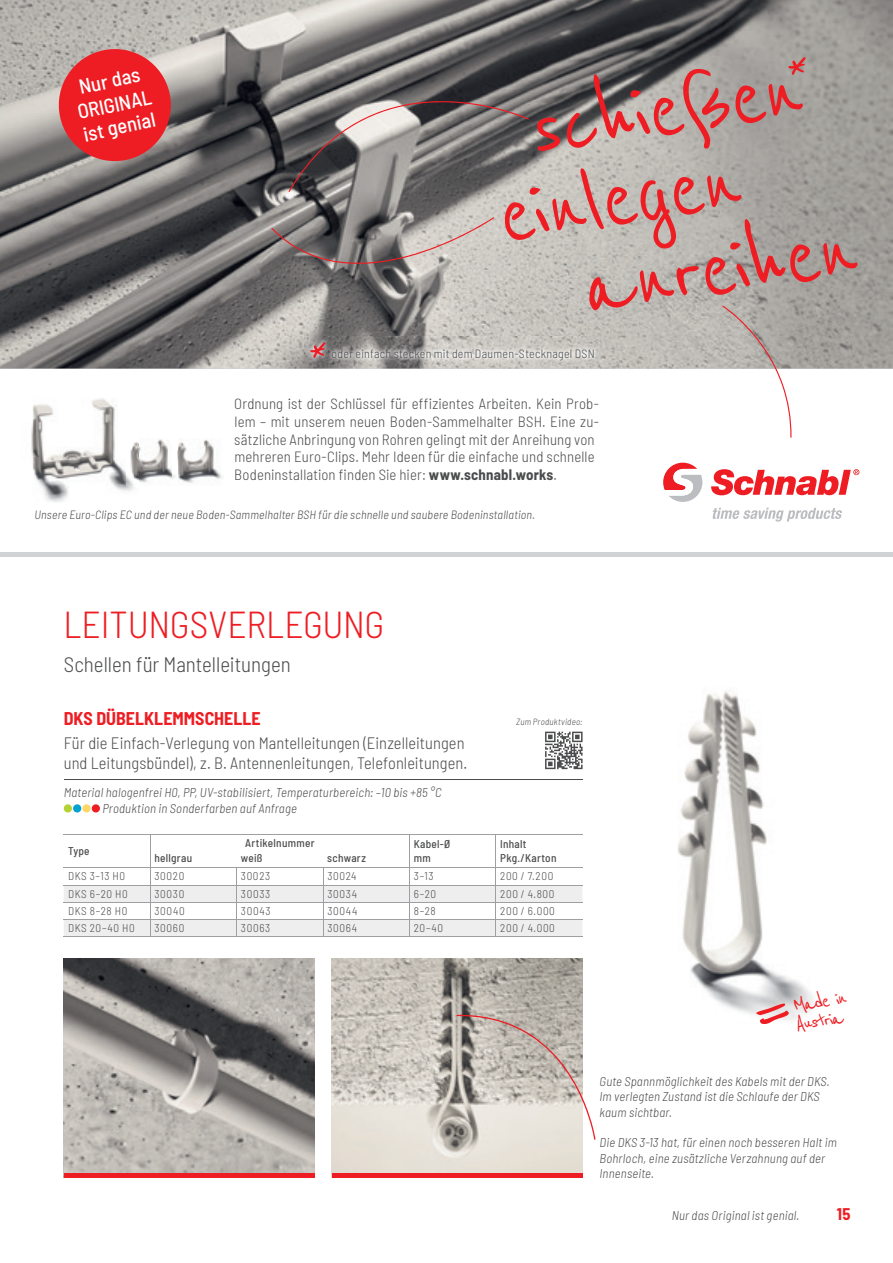
<style>
.page{position:relative;width:893px;height:1263px;background:#fff}
.page>*{position:absolute;margin:0;border:0;box-sizing:border-box;transform-origin:0 0}
.t1{font:107.85px "Reenie Beanie";color:#ee1d23}
.t2{font:300 semi-condensed 37.5px "Barlow";letter-spacing:-.005em;color:#ee1d23}
.t3{font:24.3px/18.9px "Reenie Beanie";color:#ee1d23}
.t4{font:300 semi-condensed 21px "Barlow";color:#4b4c4d}
.t5{font:500 semi-condensed 20.4px/23.7px "Barlow";color:#fff;text-align:center}
.t6{font:700 semi-condensed 18px "Barlow";color:#ee1d23}
.t7{font:300 semi-condensed 16.5px/19.8px "Barlow";letter-spacing:.005em;color:#4b4c4d}
.t8{font:700 semi-condensed 16.5px "Barlow";color:#ee1d23}
.t9{font:300 semi-condensed 14.85px/17.9px "Barlow";letter-spacing:.01em;color:#4b4c4d}
.t10{font:italic 300 semi-condensed 12.75px/15.3px "Barlow";letter-spacing:.015em;color:#4b4c4d}
.t11{font:italic 300 semi-condensed 12px "Barlow";letter-spacing:.02em;color:#4b4c4d}
.t12{font:300 semi-condensed 12px "Barlow";letter-spacing:.02em;color:#4b4c4d}
.t13{font:300 semi-condensed 11.25px "Barlow";letter-spacing:.06em;color:#4b4c4d}
.t14{font:500 semi-condensed 11.25px/14.4px "Barlow";letter-spacing:.025em;color:#4b4c4d}
.t15{font:italic 300 semi-condensed 9px "Barlow";letter-spacing:.03em;color:#4b4c4d}
.s1{font-weight:700}
</style>
<div class="page">
<img style="left:678px;top:691px;width:135px;height:330px">
<hr style="left:64px;top:779px;width:519px;height:1px;background:#4b4c4d">
<div style="left:64px;top:804px;width:8px;height:8px;background:#b3d234;border-radius:50%"></div>
<div style="left:73px;top:804px;width:8px;height:8px;background:#00a1ce;border-radius:50%"></div>
<div style="left:82px;top:804px;width:9px;height:8px;background:#fed667;border-radius:50%"></div>
<div style="left:92px;top:804px;width:8px;height:8px;background:#ee1d23;border-radius:50%"></div>
<img style="left:64px;top:958px;width:251px;height:216px">
<img style="left:332px;top:958px;width:251px;height:216px">
<svg style="left:64px;top:834px;width:518px;height:102px"></svg>
<hr style="left:64px;top:936px;width:86px;height:1px;background:#9d9fa2">
<hr style="left:150px;top:936px;width:87px;height:1px;background:#9d9fa2">
<hr style="left:237px;top:936px;width:86px;height:1px;background:#9d9fa2">
<hr style="left:323px;top:936px;width:86px;height:1px;background:#9d9fa2">
<hr style="left:409px;top:936px;width:87px;height:1px;background:#9d9fa2">
<hr style="left:496px;top:936px;width:86px;height:1px;background:#9d9fa2">
<hr style="left:64px;top:1174px;width:251px;height:4px;background:#ee1d23">
<hr style="left:332px;top:1174px;width:251px;height:4px;background:#ee1d23">
<svg style="left:756px;top:1003px;width:33px;height:21px"></svg>
<img style="left:0;top:0;width:893px;height:369px">
<svg style="left:288px;top:99px;width:241px;height:93px"></svg>
<svg style="left:722px;top:305px;width:70px;height:133px"></svg>
<svg style="left:271px;top:217px;width:223px;height:49px"></svg>
<svg style="left:663px;top:463px;width:39px;height:39px"></svg>
<svg style="left:711px;top:469px;width:148px;height:26px"></svg>
<svg style="left:712px;top:508px;width:130px;height:14px"></svg>
<img style="left:305px;top:337px;width:294px;height:28px">
<svg style="left:310px;top:342px;width:16px;height:16px"></svg>
<img style="left:31px;top:398px;width:103px;height:104px">
<img style="left:127px;top:438px;width:95px;height:48px">
<img style="left:131px;top:440px;width:36px;height:36px">
<img style="left:173px;top:438px;width:4px;height:48px">
<img style="left:177px;top:440px;width:36px;height:36px">
<svg style="left:54px;top:44px;width:122px;height:122px"></svg>
<hr style="left:0;top:553px;width:893px;height:4px;background:#d1d2d4">
<svg style="left:545px;top:732px;width:38px;height:37px"></svg>
<svg style="left:456px;top:1014px;width:139px;height:126px"></svg>
<h3 class="t5" style="left:70px;top:75px;width:77px;rotate:-12deg">Nur das<br>ORIGINAL ist genial</h3>
<h1 class="t1" style="left:520px;top:71px;width:286px;rotate:-9deg">schießen<sup>*</sup></h1>
<h1 class="t1" style="left:489px;top:157px;width:246px;rotate:-9deg">einlegen</h1>
<h1 class="t1" style="left:572px;top:230px;width:279px;rotate:-9deg">anreihen</h1>
<p class="t12" style="left:332px;top:345px;width:265px">oder einfach stecken mit dem Daumen-Stecknagel DSN</p>
<p class="t9" style="left:234px;top:393px;width:366px">Ordnung ist der Schlüssel für effizientes Arbeiten. Kein Prob&shy;lem – mit unserem neuen Boden-Sammelhalter BSH. Eine zu&shy;sätzliche Anbringung von Rohren gelingt mit der Anreihung von mehreren Euro-Clips. Mehr Ideen für die einfache und schnelle Bodeninstallation finden Sie hier: <span class="s1">www.schnabl.works</span>.</p>
<p class="t11" style="left:34px;top:506px;width:502px">Unsere Euro-Clips EC und der neue Boden-Sammelhalter BSH für die schnelle und saubere Bodeninstallation.</p>
<h2 class="t2" style="left:63px;top:598px;width:322px">LEITUNGSVERLEGUNG</h2>
<h3 class="t4" style="left:64px;top:650px;width:229px">Schellen für Mantelleitungen</h3>
<h3 class="t6" style="left:64px;top:706px;width:198px">DKS DÜBELKLEMMSCHELLE</h3>
<p class="t7" style="left:64px;top:732px;width:405px">Für die Einfach-Verlegung von Mantelleitungen (Einzelleitungen und Leitungsbündel), z. B. Antennenleitungen, Telefonleitungen.</p>
<p class="t10" style="left:102px;top:784px;width:341px;text-indent:-39px">Material halogenfrei H0, PP, UV-stabilisiert, Temperaturbereich: –10 bis +85 °C<br>Produktion in Sonderfarben auf Anfrage</p>
<p class="t14" style="left:68px;top:843px;width:23px">Type</p>
<p class="t15" style="left:516px;top:715px;width:68px">Zum Produktvideo:</p>
<p class="t14" style="left:245px;top:835px;width:71px">Artikelnummer</p>
<p class="t14" style="left:414px;top:835px;width:39px">Kabel-Ø mm</p>
<p class="t14" style="left:500px;top:835px;width:28px">Inhalt</p>
<p class="t14" style="left:154px;top:850px;width:39px">hellgrau</p>
<p class="t14" style="left:241px;top:850px;width:23px">weiß</p>
<p class="t14" style="left:327px;top:850px;width:40px">schwarz</p>
<p class="t14" style="left:500px;top:850px;width:58px">Pkg./Karton</p>
<p class="t13" style="left:68px;top:868px;width:59px">DKS 3–13 H0</p>
<p class="t13" style="left:154px;top:868px;width:31px">30020</p>
<p class="t13" style="left:241px;top:868px;width:31px">30023</p>
<p class="t13" style="left:327px;top:868px;width:31px">30024</p>
<p class="t13" style="left:414px;top:868px;width:21px">3–13</p>
<p class="t13" style="left:500px;top:868px;width:55px">200 / 7.200</p>
<p class="t13" style="left:68px;top:886px;width:61px">DKS 6–20 H0</p>
<p class="t13" style="left:154px;top:886px;width:31px">30030</p>
<p class="t13" style="left:241px;top:886px;width:31px">30033</p>
<p class="t13" style="left:327px;top:886px;width:31px">30034</p>
<p class="t13" style="left:414px;top:886px;width:24px">6–20</p>
<p class="t13" style="left:500px;top:886px;width:56px">200 / 4.800</p>
<p class="t13" style="left:68px;top:903px;width:61px">DKS 8–28 H0</p>
<p class="t13" style="left:154px;top:903px;width:32px">30040</p>
<p class="t13" style="left:241px;top:903px;width:31px">30043</p>
<p class="t13" style="left:327px;top:903px;width:31px">30044</p>
<p class="t13" style="left:414px;top:903px;width:24px">8–28</p>
<p class="t13" style="left:500px;top:903px;width:56px">200 / 6.000</p>
<p class="t13" style="left:68px;top:920px;width:68px">DKS 20–40 H0</p>
<p class="t13" style="left:154px;top:920px;width:31px">30060</p>
<p class="t13" style="left:241px;top:920px;width:31px">30063</p>
<p class="t13" style="left:327px;top:920px;width:31px">30064</p>
<p class="t13" style="left:414px;top:920px;width:31px">20–40</p>
<p class="t13" style="left:500px;top:920px;width:56px">200 / 4.000</p>
<h3 class="t3" style="left:792px;top:996px;width:56px;rotate:-8deg">Made in<br>Austria</h3>
<p class="t10" style="left:600px;top:1073px;width:232px">Gute Spannmöglichkeit des Kabels mit der DKS.<br>Im verlegten Zustand ist die Schlaufe der DKS kaum sichtbar.</p>
<p class="t10" style="left:600px;top:1134px;width:239px">Die DKS 3-13 hat, für einen noch besseren Halt im<br>Bohrloch, eine zusätzliche Verzahnung auf der<br>Innenseite.</p>
<p class="t10" style="left:672px;top:1207px;width:129px">Nur das Original ist genial.</p>
<p class="t8" style="left:837px;top:1202px;width:15px">15</p>
</div>
